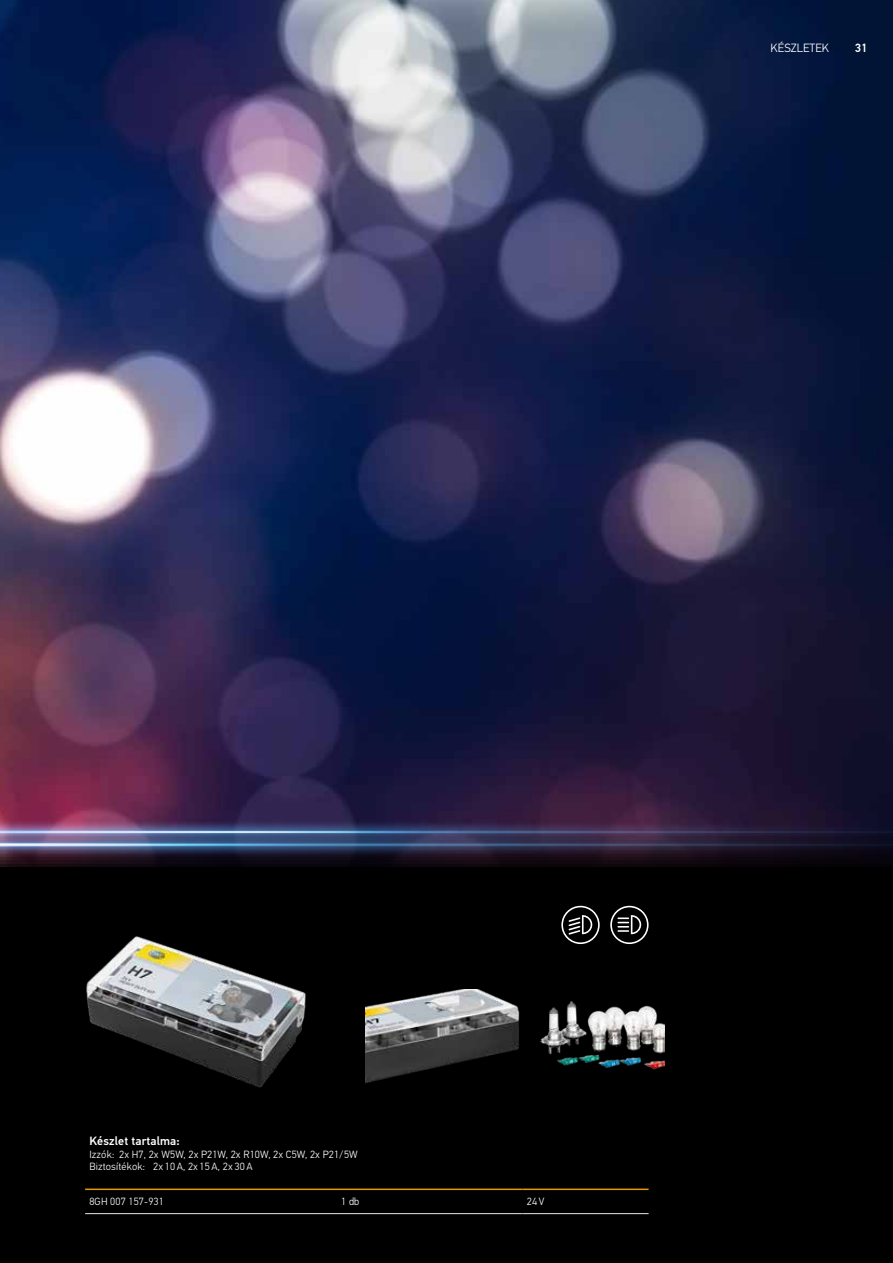
<style>
.page{position:relative;width:893px;height:1263px;background:#fff}
.page>*{position:absolute;margin:0;border:0;box-sizing:border-box;transform-origin:0 0}
.t1{font:500 12px "Hella DIN Universal";letter-spacing:.015em;color:#fff}
.t2{font:300 12px "Hella DIN Universal";color:#fff}
.t3{font:300 10.5px/12.6px "Hella DIN Universal";letter-spacing:.015em;color:#fff}
</style>
<div class="page">
<div style="left:0;top:657px;width:893px;height:606px;background:#000"></div>
<img style="left:0;top:0;width:893px;height:867px">
<img style="left:0;top:819px;width:893px;height:38px">
<img style="left:86px;top:936px;width:220px;height:152px">
<svg style="left:561px;top:906px;width:39px;height:38px"></svg>
<svg style="left:610px;top:906px;width:39px;height:38px"></svg>
<hr style="left:85px;top:1188px;width:252px;height:2px;background:#e59b00">
<hr style="left:337px;top:1188px;width:186px;height:2px;background:#e59b00">
<hr style="left:523px;top:1188px;width:126px;height:2px;background:#e59b00">
<hr style="left:85px;top:1213px;width:252px;height:1px;background:#e5e9ed">
<hr style="left:337px;top:1213px;width:186px;height:1px;background:#e5e9ed">
<hr style="left:523px;top:1213px;width:126px;height:1px;background:#e5e9ed">
<img style="left:366px;top:990px;width:299px;height:93px">
<p class="t2" style="left:771px;top:41px;width:60px">KÉSZLETEK</p>
<p class="t1" style="left:855px;top:41px;width:14px">31</p>
<p class="t1" style="left:89px;top:1133px;width:92px">Készlet tartalma:</p>
<p class="t3" style="left:89px;top:1149px;width:270px">Izzók: 2x H7, 2x W5W, 2x P21W, 2x R10W, 2x C5W, 2x P21/5W<br>Biztosítékok: 2x 10 A, 2x 15 A, 2x 30 A</p>
<p class="t3" style="left:89px;top:1196px;width:76px">8GH 007 157-931</p>
<p class="t3" style="left:341px;top:1196px;width:19px">1 db</p>
<p class="t3" style="left:527px;top:1196px;width:19px">24V</p>
</div>
